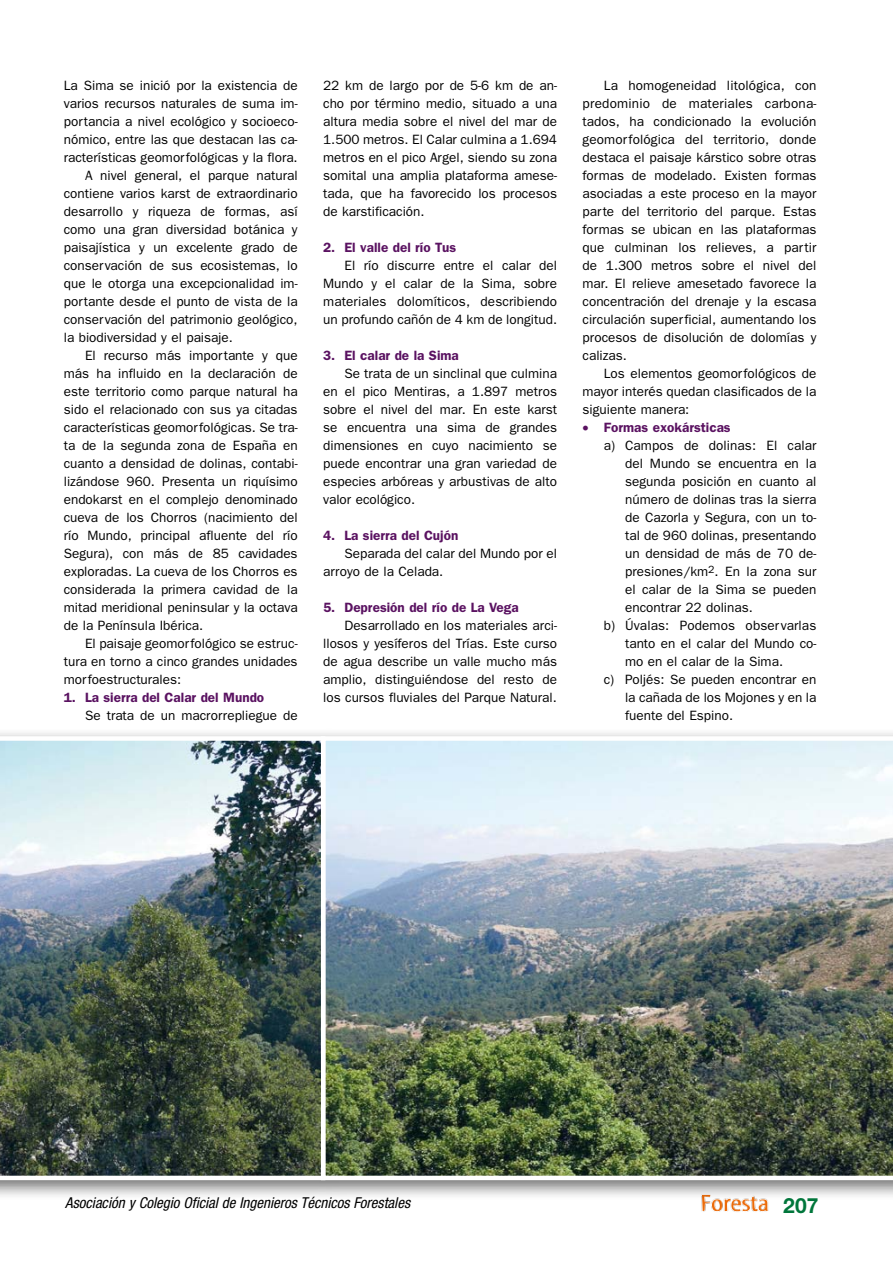
<style>
.page{position:relative;width:893px;height:1263px;background:#fff}
.page>*{position:absolute;margin:0;border:0;box-sizing:border-box;transform-origin:0 0}
.t1{font:700 21px "Helvetica Neue";color:#00763b}
.t2{font:italic condensed 15px "Helvetica Neue";color:#000}
.t3{font:13.5px/18px "Franklin Gothic";color:#000}
.t4{font:600 13.5px "Franklin Gothic";color:#5a1261}
.s1{font-weight:600;color:#5a1261}
</style>
<div class="page">
<img style="left:701px;top:1200px;width:67px;height:12px">
<div style="left:0;top:727px;width:893px;height:473px;background:#000;opacity:.56"></div>
<img style="left:325px;top:736px;width:568px;height:444px">
<img style="left:0;top:736px;width:325px;height:444px">
<p class="t3" style="left:64px;top:76px;width:235px">La Sima se inició por la existencia de</p>
<p class="t3" style="left:64px;top:94px;width:235px">varios recursos naturales de suma im-</p>
<p class="t3" style="left:64px;top:112px;width:235px">portancia a nivel ecológico y socioeco-</p>
<p class="t3" style="left:64px;top:130px;width:235px">nómico, entre las que destacan las ca-</p>
<p class="t3" style="left:64px;top:148px;width:235px">racterísticas geomorfológicas y la flora.</p>
<p class="t3" style="left:85px;top:166px;width:214px">A nivel general, el parque natural</p>
<p class="t3" style="left:64px;top:184px;width:235px">contiene varios karst de extraordinario</p>
<p class="t3" style="left:64px;top:202px;width:235px">desarrollo y riqueza de formas, así</p>
<p class="t3" style="left:64px;top:220px;width:235px">como una gran diversidad botánica y</p>
<p class="t3" style="left:64px;top:238px;width:235px">paisajística y un excelente grado de</p>
<p class="t3" style="left:64px;top:256px;width:235px">conservación de sus ecosistemas, lo</p>
<p class="t3" style="left:64px;top:274px;width:235px">que le otorga una excepcionalidad im-</p>
<p class="t3" style="left:64px;top:292px;width:235px">portante desde el punto de vista de la</p>
<p class="t3" style="left:64px;top:310px;width:235px">conservación del patrimonio geológico,</p>
<p class="t3" style="left:64px;top:328px;width:171px">la biodiversidad y el paisaje.</p>
<p class="t3" style="left:85px;top:346px;width:214px">El recurso más importante y que</p>
<p class="t3" style="left:64px;top:364px;width:235px">más ha influido en la declaración de</p>
<p class="t3" style="left:64px;top:382px;width:235px">este territorio como parque natural ha</p>
<p class="t3" style="left:64px;top:400px;width:235px">sido el relacionado con sus ya citadas</p>
<p class="t3" style="left:64px;top:418px;width:235px">características geomorfológicas. Se tra-</p>
<p class="t3" style="left:64px;top:436px;width:235px">ta de la segunda zona de España en</p>
<p class="t3" style="left:64px;top:454px;width:235px">cuanto a densidad de dolinas, contabi-</p>
<p class="t3" style="left:64px;top:472px;width:235px">lizándose 960. Presenta un riquísimo</p>
<p class="t3" style="left:64px;top:490px;width:235px">endokarst en el complejo denominado</p>
<p class="t3" style="left:64px;top:508px;width:235px">cueva de los Chorros (nacimiento del</p>
<p class="t3" style="left:64px;top:526px;width:235px">río Mundo, principal afluente del río</p>
<p class="t3" style="left:64px;top:544px;width:235px">Segura), con más de 85 cavidades</p>
<p class="t3" style="left:64px;top:562px;width:235px">exploradas. La cueva de los Chorros es</p>
<p class="t3" style="left:64px;top:580px;width:235px">considerada la primera cavidad de la</p>
<p class="t3" style="left:64px;top:598px;width:235px">mitad meridional peninsular y la octava</p>
<p class="t3" style="left:64px;top:616px;width:141px">de la Península Ibérica.</p>
<p class="t3" style="left:85px;top:634px;width:214px">El paisaje geomorfológico se estruc-</p>
<p class="t3" style="left:64px;top:652px;width:235px">tura en torno a cinco grandes unidades</p>
<p class="t3" style="left:64px;top:670px;width:119px">morfoestructurales:</p>
<p class="t3" style="left:85px;top:688px;width:214px;text-indent:-21px"><span class="s1">1. La sierra del Calar del Mundo<br></span>Se trata de un macrorrepliegue de</p>
<p class="t3" style="left:323px;top:76px;width:235px;text-align:justify">22 km de largo por de 5-6 km de an&shy;cho por término medio, situado a una altura media sobre el nivel del mar de 1.500 metros. El Calar culmina a 1.694 metros en el pico Argel, siendo su zona somital una amplia plataforma amese&shy;tada, que ha favorecido los procesos de karstificación.</p>
<p class="t4" style="left:323px;top:239px;width:135px">2. El valle del río Tus</p>
<p class="t3" style="left:344px;top:256px;width:214px">El río discurre entre el calar del</p>
<p class="t3" style="left:323px;top:274px;width:235px">Mundo y el calar de la Sima, sobre</p>
<p class="t3" style="left:323px;top:292px;width:236px">materiales dolomíticos, describiendo</p>
<p class="t3" style="left:323px;top:310px;width:235px">un profundo cañón de 4 km de longitud.</p>
<p class="t4" style="left:323px;top:347px;width:137px">3. El calar de la Sima</p>
<p class="t3" style="left:344px;top:364px;width:214px">Se trata de un sinclinal que culmina</p>
<p class="t3" style="left:323px;top:382px;width:235px">en el pico Mentiras, a 1.897 metros</p>
<p class="t3" style="left:323px;top:400px;width:235px">sobre el nivel del mar. En este karst</p>
<p class="t3" style="left:323px;top:418px;width:235px">se encuentra una sima de grandes</p>
<p class="t3" style="left:323px;top:436px;width:235px">dimensiones en cuyo nacimiento se</p>
<p class="t3" style="left:323px;top:454px;width:235px">puede encontrar una gran variedad de</p>
<p class="t3" style="left:323px;top:472px;width:235px">especies arbóreas y arbustivas de alto</p>
<p class="t3" style="left:323px;top:490px;width:93px">valor ecológico.</p>
<p class="t4" style="left:323px;top:527px;width:137px">4. La sierra del Cujón</p>
<p class="t3" style="left:344px;top:544px;width:214px">Separada del calar del Mundo por el</p>
<p class="t3" style="left:323px;top:562px;width:122px">arroyo de la Celada.</p>
<p class="t4" style="left:323px;top:599px;width:197px">5. Depresión del río de La Vega</p>
<p class="t3" style="left:344px;top:616px;width:214px">Desarrollado en los materiales arci-</p>
<p class="t3" style="left:323px;top:634px;width:235px">llosos y yesíferos del Trías. Este curso</p>
<p class="t3" style="left:323px;top:652px;width:235px">de agua describe un valle mucho más</p>
<p class="t3" style="left:323px;top:670px;width:235px">amplio, distinguiéndose del resto de</p>
<p class="t3" style="left:323px;top:688px;width:235px">los cursos fluviales del Parque Natural.</p>
<p class="t3" style="left:604px;top:76px;width:214px">La homogeneidad litológica, con</p>
<p class="t3" style="left:583px;top:94px;width:235px">predominio de materiales carbona-</p>
<p class="t3" style="left:583px;top:112px;width:235px">tados, ha condicionado la evolución</p>
<p class="t3" style="left:583px;top:130px;width:235px">geomorfológica del territorio, donde</p>
<p class="t3" style="left:583px;top:148px;width:235px">destaca el paisaje kárstico sobre otras</p>
<p class="t3" style="left:583px;top:166px;width:235px">formas de modelado. Existen formas</p>
<p class="t3" style="left:583px;top:184px;width:235px">asociadas a este proceso en la mayor</p>
<p class="t3" style="left:583px;top:202px;width:235px">parte del territorio del parque. Estas</p>
<p class="t3" style="left:583px;top:220px;width:235px">formas se ubican en las plataformas</p>
<p class="t3" style="left:583px;top:238px;width:235px">que culminan los relieves, a partir</p>
<p class="t3" style="left:583px;top:256px;width:235px">de 1.300 metros sobre el nivel del</p>
<p class="t3" style="left:583px;top:274px;width:235px">mar. El relieve amesetado favorece la</p>
<p class="t3" style="left:583px;top:292px;width:235px">concentración del drenaje y la escasa</p>
<p class="t3" style="left:583px;top:310px;width:235px">circulación superficial, aumentando los</p>
<p class="t3" style="left:583px;top:328px;width:235px">procesos de disolución de dolomías y</p>
<p class="t3" style="left:583px;top:346px;width:46px">calizas.</p>
<p class="t3" style="left:604px;top:364px;width:214px">Los elementos geomorfológicos de</p>
<p class="t3" style="left:583px;top:382px;width:235px">mayor interés quedan clasificados de la</p>
<p class="t3" style="left:583px;top:400px;width:108px">siguiente manera:</p>
<p class="t4" style="left:583px;top:419px;width:150px">• Formas exokársticas</p>
<p class="t3" style="left:604px;top:436px;width:214px">a) Campos de dolinas: El calar</p>
<p class="t3" style="left:625px;top:454px;width:193px">del Mundo se encuentra en la</p>
<p class="t3" style="left:625px;top:472px;width:193px">segunda posición en cuanto al</p>
<p class="t3" style="left:625px;top:490px;width:193px">número de dolinas tras la sierra</p>
<p class="t3" style="left:625px;top:508px;width:193px">de Cazorla y Segura, con un to-</p>
<p class="t3" style="left:625px;top:526px;width:193px">tal de 960 dolinas, presentando</p>
<p class="t3" style="left:625px;top:544px;width:193px">un densidad de más de 70 de-</p>
<p class="t3" style="left:625px;top:562px;width:193px">presiones/km<sup>2</sup>. En la zona sur</p>
<p class="t3" style="left:625px;top:580px;width:193px">el calar de la Sima se pueden</p>
<p class="t3" style="left:625px;top:598px;width:129px">encontrar 22 dolinas.</p>
<p class="t3" style="left:604px;top:616px;width:214px">b) Úvalas: Podemos observarlas</p>
<p class="t3" style="left:625px;top:634px;width:193px">tanto en el calar del Mundo co-</p>
<p class="t3" style="left:625px;top:652px;width:159px">mo en el calar de la Sima.</p>
<p class="t3" style="left:604px;top:670px;width:214px">c) Poljés: Se pueden encontrar en</p>
<p class="t3" style="left:625px;top:688px;width:193px">la cañada de los Mojones y en la</p>
<p class="t3" style="left:625px;top:706px;width:109px">fuente del Espino.</p>
<p class="t2" style="left:65px;top:1194px;width:346px">Asociación y Colegio Oficial de Ingenieros Técnicos Forestales</p>
<p class="t1" style="left:783px;top:1192px;width:37px">207</p>
</div>
